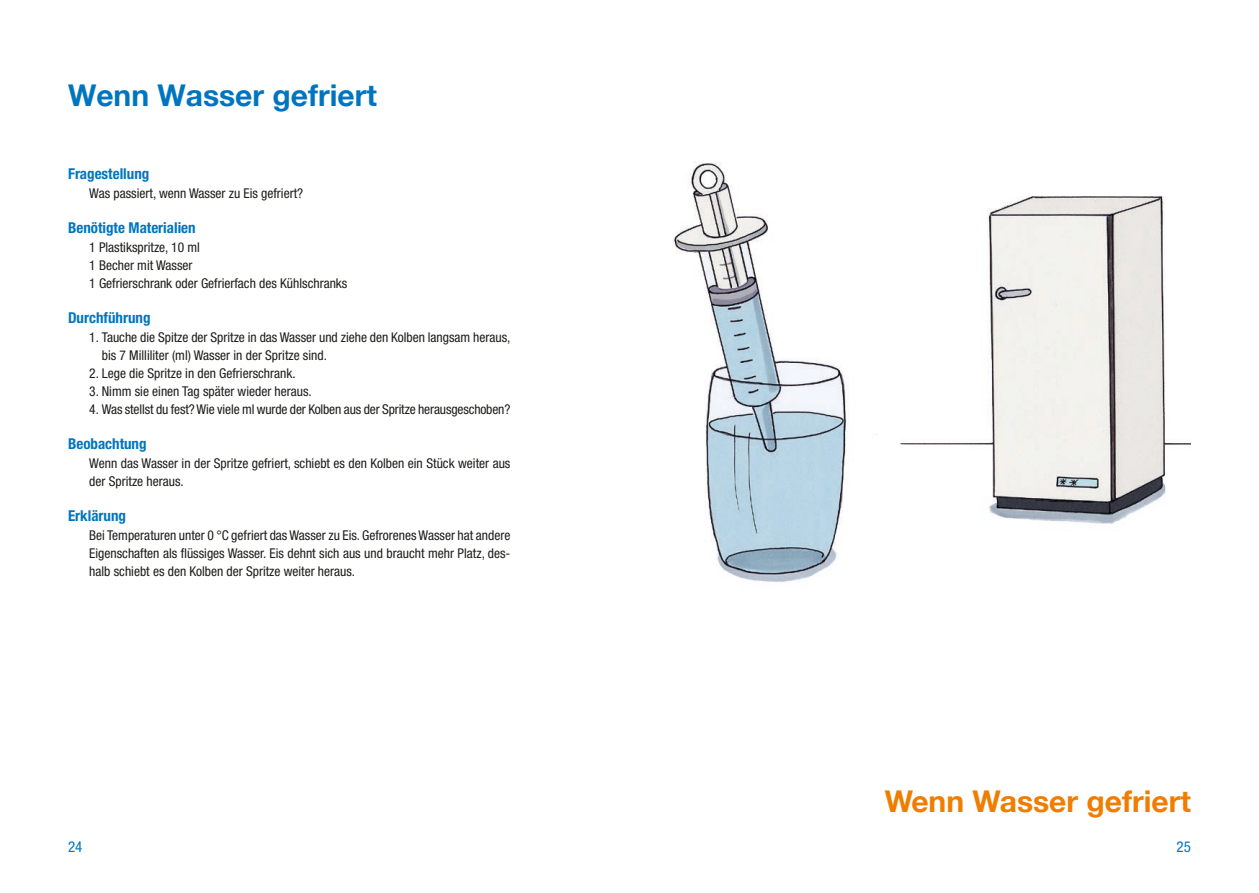
<style>
.page{position:relative;width:1259px;height:893px;background:#fff}
.page>*{position:absolute;margin:0;border:0;box-sizing:border-box;transform-origin:0 0}
.t1{font:700 30px "Helvetica Neue";color:#0075bf}
.t2{font:700 30px "Helvetica Neue";color:#ef7d00}
.t3{font:700 condensed 15px "Helvetica Neue";color:#0075bf}
.t4{font:condensed 15px "Helvetica Neue";color:#0075bf}
.t5{font:condensed 13.5px/18px "Helvetica Neue";color:#1d1d1b}
</style>
<div class="page">
<img style="left:672px;top:162px;width:519px;height:420px">
<h1 class="t1" style="left:68px;top:72px;width:310px">Wenn Wasser gefriert</h1>
<p class="t3" style="left:68px;top:164px;width:83px">Fragestellung</p>
<p class="t5" style="left:89px;top:184px;width:215px">Was passiert, wenn Wasser zu Eis gefriert?</p>
<p class="t3" style="left:68px;top:218px;width:129px">Benötigte Materialien</p>
<p class="t5" style="left:89px;top:238px;width:260px">1 Plastikspritze, 10 ml<br>1 Becher mit Wasser<br>1 Gefrierschrank oder Gefrierfach des Kühlschranks</p>
<p class="t3" style="left:68px;top:308px;width:84px">Durchführung</p>
<p class="t5" style="left:102px;top:328px;width:410px;text-indent:-12px">1. Tauche die Spitze der Spritze in das Wasser und ziehe den Kolben langsam heraus, bis 7 Milliliter (ml) Wasser in der Spritze sind.</p>
<p class="t5" style="left:89px;top:364px;width:208px">2. Lege die Spritze in den Gefrierschrank.</p>
<p class="t5" style="left:89px;top:382px;width:224px">3. Nimm sie einen Tag später wieder heraus.</p>
<p class="t5" style="left:89px;top:400px;width:422px">4. Was stellst du fest? Wie viele ml wurde der Kolben aus der Spritze herausgeschoben?</p>
<p class="t3" style="left:68px;top:434px;width:80px">Beobachtung</p>
<p class="t5" style="left:89px;top:454px;width:422px">Wenn das Wasser in der Spritze gefriert, schiebt es den Kolben ein Stück weiter aus der Spritze heraus.</p>
<p class="t3" style="left:68px;top:506px;width:60px">Erklärung</p>
<p class="t5" style="left:89px;top:526px;width:422px;text-align:justify">Bei Temperaturen unter 0 °C gefriert das Wasser zu Eis. Gefrorenes Wasser hat andere Eigenschaften als flüssiges Wasser. Eis dehnt sich aus und braucht mehr Platz, des&shy;halb schiebt es den Kolben der Spritze weiter heraus.</p>
<h1 class="t2" style="left:885px;top:778px;width:308px">Wenn Wasser gefriert</h1>
<p class="t4" style="left:68px;top:838px;width:16px">24</p>
<p class="t4" style="left:1176px;top:838px;width:16px">25</p>
</div>
